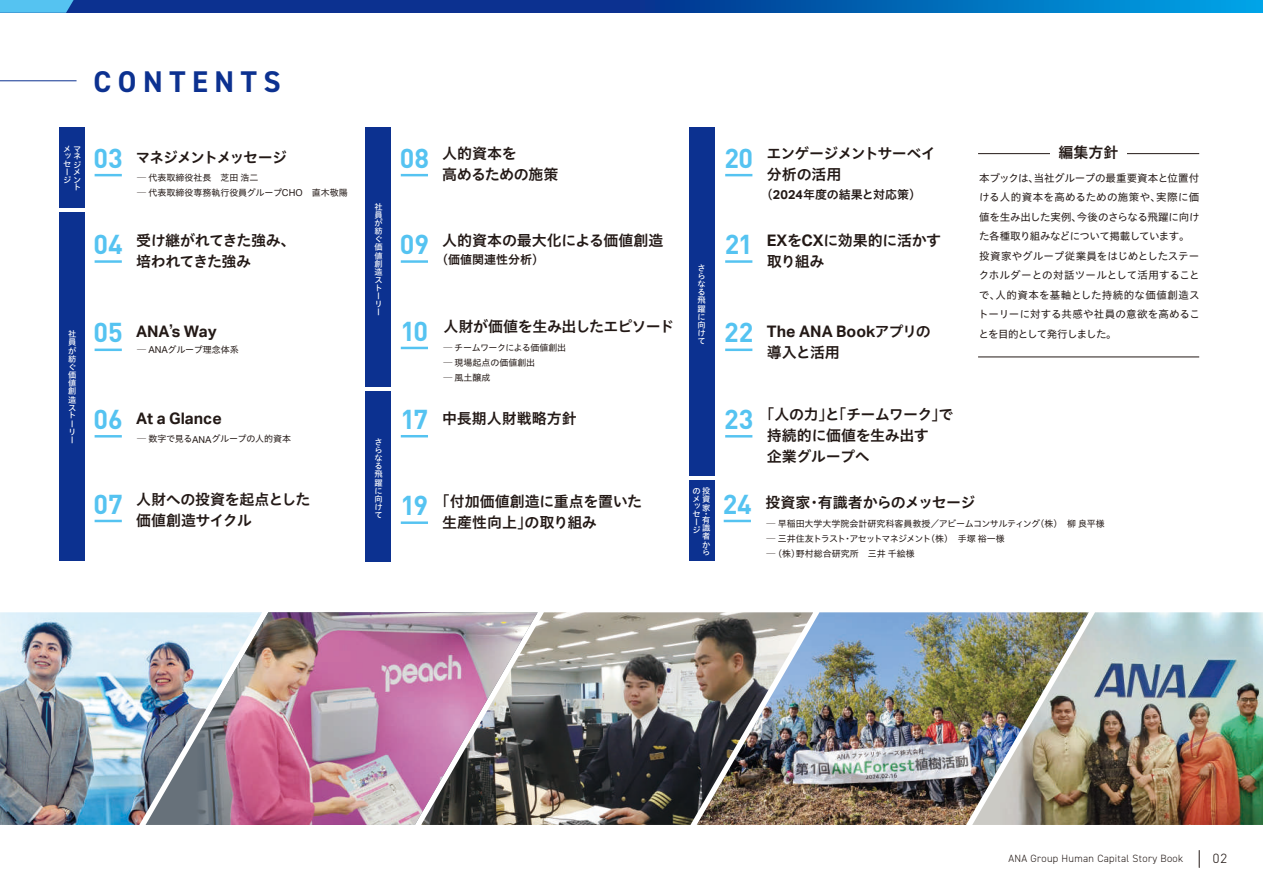
<style>
.page{position:relative;width:1263px;height:893px;background:#fff}
.page>*{position:absolute;margin:0;border:0;box-sizing:border-box;transform-origin:0 0}
.t1{font:700 30px "DIN2014";letter-spacing:.22em;color:#0c3190}
.t2{font:700 15.9px "Aktiv Grotesk";color:#231916}
.t3{font:15px/21px "Hiragino UD Sans Std N W6";letter-spacing:-.025em;color:#231916}
.t4{font:15px "Hiragino UD Sans Std N W6";color:#231916}
.t5{font:15px/21px "Hiragino UD Sans Std N W6";letter-spacing:-.005em;color:#231916;text-align:center}
.t6{font:15px "Hiragino UD Sans Std N W6";letter-spacing:-.085em;color:#231916}
.t7{font:300 13.5px "DIN2014";color:#231916}
.t8{font:12px "Hiragino UD Sans Std N W6";color:#231916}
.t9{font:10.5px/19.5px "Hiragino UD Sans Std N W4";letter-spacing:-.01em;color:#231916}
.t10{font:300 10.5px "DIN2014";letter-spacing:.03em;color:#231916}
.t11{font:9px/15px "Hiragino UD Sans Std N W4";color:#231916}
.t12{font:8.25px/8.1px "Hiragino UD Sans Std N W5";color:#fff}
.s1{font-family:"DIN";font-weight:700;font-size:27px;color:#55c3f1}
.s2{font-family:"Aktiv Grotesk";font-size:9.6px}
.s3{font-family:"DIN";font-size:27px;color:#55c3f1}
.s4{font-family:"Hiragino UD Sans Std N W6";font-weight:400;font-size:15px}
.s5{font-family:"Aktiv Grotesk";font-weight:700;font-size:12.75px}
.s6{font-family:"Aktiv Grotesk";font-weight:700;font-size:15.9px}
</style>
<div class="page">
<hr style="left:95px;top:174px;width:27px;height:2px;background:#55c3f1">
<hr style="left:95px;top:260px;width:27px;height:3px;background:#55c3f1">
<hr style="left:95px;top:349px;width:27px;height:2px;background:#55c3f1">
<hr style="left:95px;top:520px;width:27px;height:2px;background:#55c3f1">
<hr style="left:95px;top:435px;width:27px;height:2px;background:#55c3f1">
<hr style="left:725px;top:435px;width:27px;height:3px;background:#55c3f1">
<hr style="left:724px;top:520px;width:27px;height:2px;background:#55c3f1">
<hr style="left:725px;top:260px;width:27px;height:3px;background:#55c3f1">
<hr style="left:725px;top:349px;width:27px;height:2px;background:#55c3f1">
<hr style="left:725px;top:174px;width:27px;height:2px;background:#55c3f1">
<hr style="left:401px;top:174px;width:27px;height:2px;background:#55c3f1">
<hr style="left:401px;top:260px;width:27px;height:3px;background:#55c3f1">
<hr style="left:401px;top:347px;width:27px;height:2px;background:#55c3f1">
<hr style="left:401px;top:435px;width:27px;height:2px;background:#55c3f1">
<hr style="left:401px;top:521px;width:27px;height:3px;background:#55c3f1">
<hr style="left:0;top:80px;width:77px;height:1px;background:#0c3190">
<svg style="left:1199px;top:850px;width:1px;height:17px"></svg>
<img style="left:0;top:612px;width:146px;height:213px">
<img style="left:813px;top:612px;width:159px;height:213px">
<img style="left:146px;top:612px;width:49px;height:213px">
<img style="left:195px;top:612px;width:226px;height:213px">
<img style="left:421px;top:612px;width:392px;height:213px">
<img style="left:972px;top:612px;width:291px;height:213px">
<hr style="left:978px;top:153px;width:221px;height:1px;background:#231916">
<hr style="left:978px;top:357px;width:221px;height:1px;background:#231916">
<div style="left:1050px;top:147px;width:77px;height:17px;background:#fff"></div>
<div style="left:60px;top:128px;width:25px;height:80px;background:#0c3190"></div>
<div style="left:60px;top:213px;width:25px;height:348px;background:#0c3190"></div>
<div style="left:689px;top:480px;width:25px;height:81px;background:#0c3190"></div>
<div style="left:689px;top:128px;width:25px;height:348px;background:#0c3190"></div>
<div style="left:366px;top:391px;width:25px;height:170px;background:#0c3190"></div>
<div style="left:366px;top:128px;width:25px;height:259px;background:#0c3190"></div>
<svg style="left:74px;top:0;width:1189px;height:13px;background:#0550a6"></svg>
<svg style="left:0;top:0;width:74px;height:13px"></svg>
<h1 class="t1" style="left:94px;top:61px;width:189px">CONTENTS</h1>
<p class="t12" style="left:63px;top:144px;width:19px">メマッネセジー<br>ジン</p>
<p class="t12" style="left:73px;top:164px;width:8px;line-height:15.1px">メト</p>
<h3 class="t6" style="left:94px;top:145px;width:195px"><span class="s1">03</span> マネジメントメッセージ</h3>
<p class="t11" style="left:137px;top:170px;width:212px">─ 代表取締役社長　芝田浩二<br>─ 代表取締役専務執行役員グループ<span class="s2">CHO</span>　直木敬陽</p>
<h3 class="t3" style="left:94px;top:229px;width:203px;text-align:center"><span class="s1">04</span> 受け継がれてきた強み、培われてきた強み</h3>
<p class="t12" style="left:68px;top:329px;width:10px">社員が紡ぐ価値創造ストーリー</p>
<h2 class="t2" style="left:94px;top:323px;width:125px"><span class="s3">05</span> ANA<span class="s4">ʼ</span>s Way</h2>
<p class="t11" style="left:137px;top:342px;width:103px">─ <span class="s2">ANA</span>グループ理念体系</p>
<h2 class="t2" style="left:94px;top:409px;width:130px"><span class="s3">06</span> At a Glance</h2>
<p class="t11" style="left:137px;top:431px;width:155px">─ 数字で見る<span class="s2">ANA</span>グループの人的資本</p>
<h3 class="t3" style="left:136px;top:488px;width:176px;text-indent:-43px"><span class="s1">07</span> 人財への投資を起点とした価値創造サイクル</h3>
<p class="t12" style="left:374px;top:202px;width:10px">社員が紡ぐ価値創造ストーリー</p>
<p class="t12" style="left:374px;top:437px;width:10px;text-align:justify">さらなる飛躍に向けて</p>
<h3 class="t3" style="left:442px;top:142px;width:118px;text-indent:-43px"><span class="s1">08</span> 人的資本を<br>高めるための施策</h3>
<h3 class="t4" style="left:400px;top:228px;width:265px"><span class="s1">09</span> 人的資本の最大化による価値創造</h3>
<p class="t8" style="left:436px;top:250px;width:109px">（価値関連性分析）</p>
<h3 class="t3" style="left:400px;top:315px;width:275px"><span class="s1">10</span> 人財が価値を生み出したエピソード</h3>
<p class="t11" style="left:443px;top:339px;width:124px">─ チームワークによる価値創出─ 現場起点の価値創出<br>─ 風土醸成</p>
<h3 class="t4" style="left:400px;top:406px;width:178px"><span class="s1">17</span> 中長期人財戦略方針</h3>
<h3 class="t5" style="left:400px;top:490px;width:243px"><span class="s1">19</span> 「付加価値創造に重点を置いた生産性向上」の取り組み</h3>
<p class="t12" style="left:697px;top:263px;width:10px">さらなる飛躍に向けて</p>
<h3 class="t3" style="left:767px;top:142px;width:170px;text-indent:-43px"><span class="s1">20</span> エンゲージメントサーベイ分析の活用</h3>
<p class="t8" style="left:761px;top:185px;width:162px">（<span class="s5">2024</span>年度の結果と対応策）</p>
<h3 class="t3" style="left:767px;top:229px;width:176px;text-indent:-42px"><span class="s1">21</span> <span class="s6">EX</span>を<span class="s6">CX</span>に効果的に活かす取り組み</h3>
<h2 class="t2" style="left:724px;top:323px;width:208px"><span class="s3">22</span> The ANA Book<span class="s4">アプリの</span></h2>
<h3 class="t3" style="left:767px;top:341px;width:74px">導入と活用</h3>
<h3 class="t3" style="left:1059px;top:141px;width:61px">編集方針</h3>
<p class="t9" style="left:978px;top:168px;width:223px">本ブックは、当社グループの最重要資本と位置付ける人的資本を高めるための施策や、実際に価値を生み出した実例、今後のさらなる飛躍に向けた各種取り組みなどについて掲載しています。投資家やグループ従業員をはじめとしたステークホルダーとの対話ツールとして活用することで、人的資本を基軸とした持続的な価値創造ストーリーに対する共感や社員の意欲を高めることを目的として発行しました。</p>
<p class="t12" style="left:692px;top:486px;width:19px">の投メ<br>ッ<br>セ・ー<br>ジ</p>
<p class="t12" style="left:702px;top:495px;width:9px">資家</p>
<p class="t12" style="left:702px;top:515px;width:10px;text-align:justify">有識者から</p>
<h3 class="t3" style="left:767px;top:403px;width:188px;text-indent:-43px"><span class="s1">23</span> 「人の力」と「チームワーク」で持続的に価値を生み出す<br>企業グループへ</h3>
<h3 class="t3" style="left:723px;top:491px;width:254px"><span class="s1">24</span> 投資家・有識者からのメッセージ</h3>
<p class="t11" style="left:767px;top:516px;width:340px">─ 早稲田大学大学院会計研究科客員教授／アビームコンサルティング（株）　柳良平様─ 三井住友トラスト・アセットマネジメント（株）　手塚裕一様<br>─（株）野村総合研究所　三井千絵様</p>
<p class="t10" style="left:1008px;top:852px;width:176px">ANA Group Human Capital Story Book</p>
<p class="t7" style="left:1213px;top:850px;width:16px">02</p>
</div>
